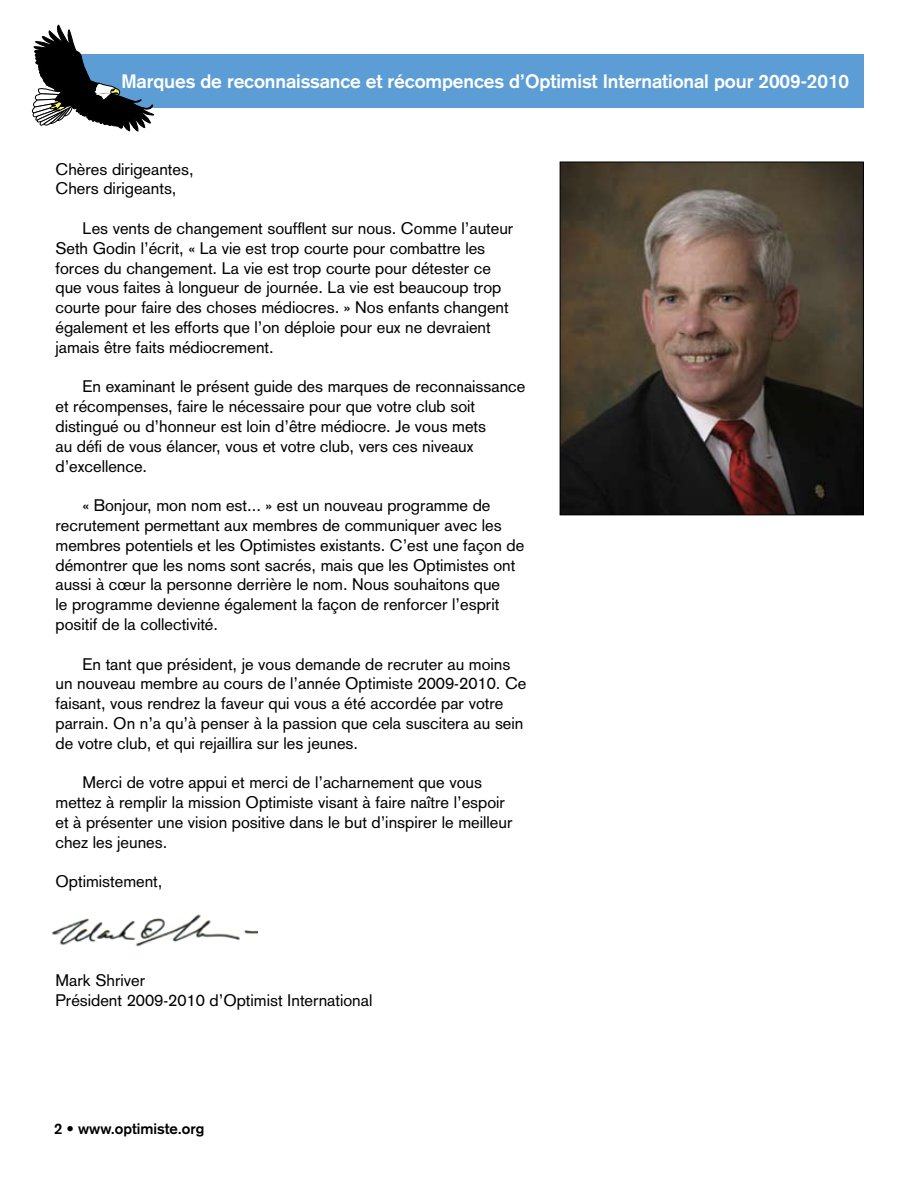
<style>
.page{position:relative;width:918px;height:1188px;background:#fff}
.page>*{position:absolute;margin:0;border:0;box-sizing:border-box;transform-origin:0 0}
.t1{font:700 19.2px "Akzidenz Grotesk";letter-spacing:-.005em;color:#fff}
.t2{font:16.5px/19.8px "Akzidenz Grotesk";color:#000}
.t3{font:700 15px "Akzidenz Grotesk";color:#000}
</style>
<div class="page">
<img style="left:562px;top:164px;width:300px;height:349px">
<div style="left:560px;top:162px;width:304px;height:353px;border:1px solid #000"></div>
<div style="left:54px;top:54px;width:810px;height:54px;background:#5d9dd5"></div>
<svg style="left:32px;top:25px;width:122px;height:106px"></svg>
<img style="left:52px;top:914px;width:205px;height:33px">
<p class="t1" style="left:122px;top:69px;width:729px">Marques de reconnaissance et récompences d’Optimist International pour 2009-2010</p>
<p class="t2" style="left:56px;top:159px;width:140px">Chères dirigeantes,<br>Chers dirigeants,</p>
<p class="t2" style="left:56px;top:218px;width:459px;text-indent:27px">Les vents de changement soufflent sur nous. Comme l’auteur Seth Godin l’écrit, « La vie est trop courte pour combattre les forces du changement. La vie est trop courte pour détester ce que vous faites à longueur de journée. La vie est beaucoup trop courte pour faire des choses médiocres. » Nos enfants changent également et les efforts que l’on déploie pour eux ne devraient jamais être faits médiocrement.</p>
<p class="t2" style="left:56px;top:377px;width:471px;text-indent:27px">En examinant le présent guide des marques de reconnaissance et récompenses, faire le nécessaire pour que votre club soit distingué ou d’honneur est loin d’être médiocre. Je vous mets<br>au défi de vous élancer, vous et votre club, vers ces niveaux d’excellence.</p>
<p class="t2" style="left:56px;top:496px;width:470px;text-indent:27px">« Bonjour, mon nom est... » est un nouveau programme de recrutement permettant aux membres de communiquer avec les membres potentiels et les Optimistes existants. C’est une façon de démontrer que les noms sont sacrés, mais que les Optimistes ont aussi à cœur la personne derrière le nom. Nous souhaitons que<br>le programme devienne également la façon de renforcer l’esprit positif de la collectivité.</p>
<p class="t2" style="left:56px;top:654px;width:472px;text-indent:27px">En tant que président, je vous demande de recruter au moins un nouveau membre au cours de l’année Optimiste 2009-2010. Ce faisant, vous rendrez la faveur qui vous a été accordée par votre parrain. On n’a qu’à penser à la passion que cela suscitera au sein de votre club, et qui rejaillira sur les jeunes.</p>
<p class="t2" style="left:56px;top:773px;width:459px;text-indent:27px">Merci de votre appui et merci de l’acharnement que vous mettez à remplir la mission Optimiste visant à faire naître l’espoir et à présenter une vision positive dans le but d’inspirer le meilleur chez les jeunes.</p>
<p class="t2" style="left:56px;top:872px;width:108px">Optimistement,</p>
<p class="t2" style="left:56px;top:971px;width:318px">Mark Shriver<br>Président 2009-2010 d’Optimist International</p>
<p class="t3" style="left:67px;top:1120px;width:139px">• www.optimiste.org</p>
</div>
